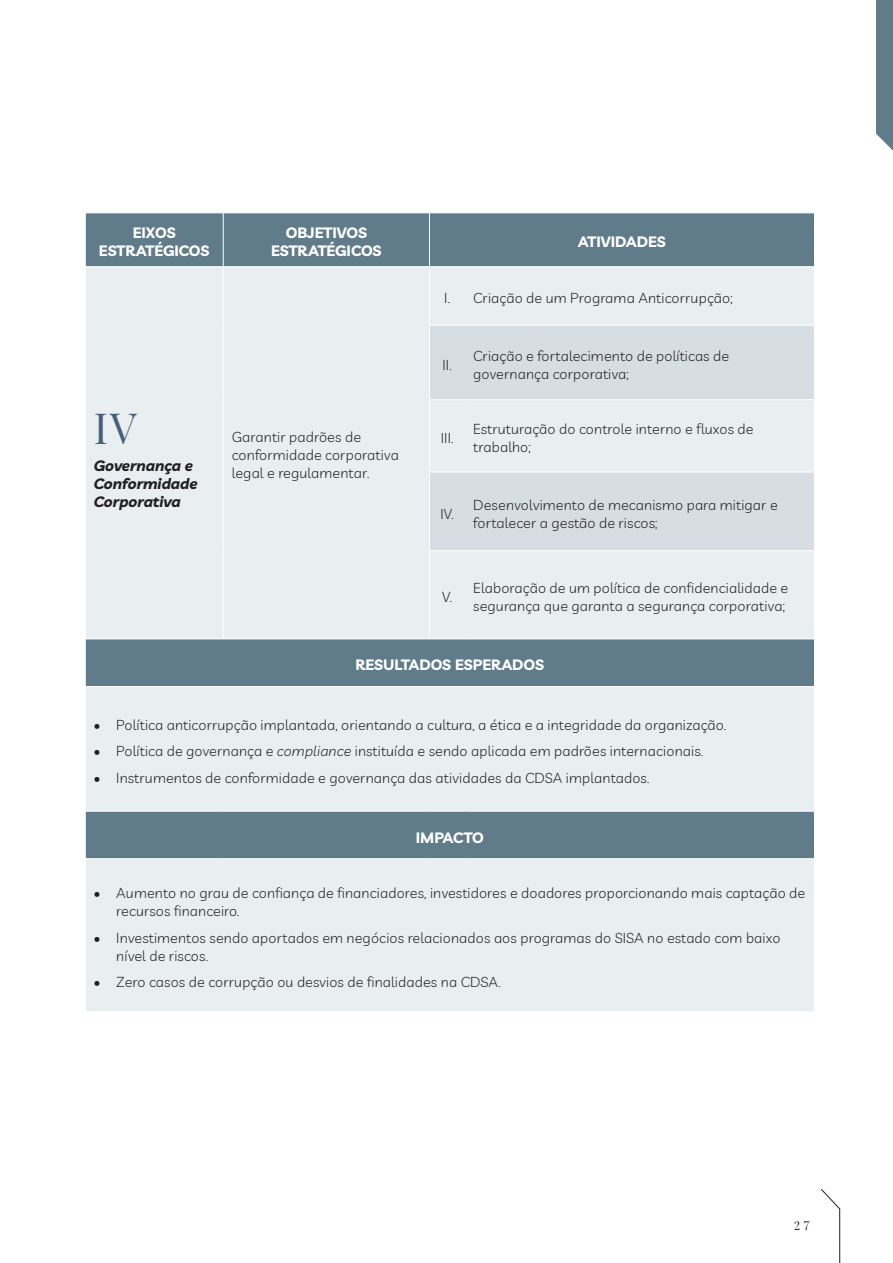
<style>
.page{position:relative;width:893px;height:1263px;background:#fff}
.page>*{position:absolute;margin:0;border:0;box-sizing:border-box;transform-origin:0 0}
.t1{font:42px "Playfair Display";color:#485e7c}
.t2{font:700 15px/18px "Livvic";color:#fff;text-align:center}
.t3{font:italic 700 15px/18px "Livvic";color:#231f20}
.t4{font:300 14.4px/18px "Livvic";letter-spacing:.01em;color:#231f20}
.t5{font:12px "Playfair Display";color:#231f20}
.s1{font-style:italic}
</style>
<div class="page">
<svg style="left:821px;top:1189px;width:19px;height:74px"></svg>
<div style="left:86px;top:214px;width:728px;height:52px;background:#607b89"></div>
<svg style="left:86px;top:267px;width:728px;height:744px;background:#d4dce1"></svg>
<svg style="left:430px;top:326px;width:384px;height:224px;background:#dce3e8"></svg>
<hr style="left:223px;top:213px;width:1px;height:53px;background:#fff">
<hr style="left:429px;top:213px;width:1px;height:53px;background:#fff">
<hr style="left:223px;top:267px;width:1px;height:58px;background:#fff">
<hr style="left:429px;top:267px;width:1px;height:58px;background:#fff">
<hr style="left:223px;top:325px;width:1px;height:75px;background:#fff">
<hr style="left:429px;top:325px;width:36px;height:1px;background:#fff">
<hr style="left:429px;top:326px;width:1px;height:73px;background:#fff">
<hr style="left:465px;top:325px;width:350px;height:1px;background:#fff">
<hr style="left:223px;top:400px;width:1px;height:72px;background:#fff">
<hr style="left:429px;top:399px;width:36px;height:1px;background:#fff">
<hr style="left:429px;top:400px;width:1px;height:72px;background:#fff">
<hr style="left:465px;top:399px;width:350px;height:1px;background:#fff">
<hr style="left:223px;top:472px;width:1px;height:79px;background:#fff">
<hr style="left:429px;top:472px;width:36px;height:1px;background:#fff">
<hr style="left:429px;top:472px;width:1px;height:78px;background:#fff">
<hr style="left:465px;top:472px;width:350px;height:1px;background:#fff">
<hr style="left:223px;top:551px;width:1px;height:88px;background:#fff">
<hr style="left:429px;top:550px;width:36px;height:1px;background:#fff">
<hr style="left:429px;top:551px;width:1px;height:88px;background:#fff">
<hr style="left:465px;top:550px;width:350px;height:1px;background:#fff">
<hr style="left:85px;top:639px;width:138px;height:1px;background:#fff">
<hr style="left:223px;top:639px;width:206px;height:1px;background:#fff">
<hr style="left:429px;top:639px;width:36px;height:1px;background:#fff">
<hr style="left:465px;top:639px;width:350px;height:1px;background:#fff">
<hr style="left:85px;top:686px;width:138px;height:1px;background:#fff">
<hr style="left:223px;top:686px;width:206px;height:1px;background:#fff">
<hr style="left:429px;top:686px;width:36px;height:1px;background:#fff">
<hr style="left:465px;top:686px;width:350px;height:1px;background:#fff">
<hr style="left:85px;top:811px;width:138px;height:1px;background:#fff">
<hr style="left:223px;top:811px;width:206px;height:1px;background:#fff">
<hr style="left:429px;top:811px;width:36px;height:1px;background:#fff">
<hr style="left:465px;top:811px;width:350px;height:1px;background:#fff">
<hr style="left:85px;top:858px;width:138px;height:1px;background:#fff">
<hr style="left:223px;top:858px;width:206px;height:1px;background:#fff">
<hr style="left:429px;top:858px;width:36px;height:1px;background:#fff">
<hr style="left:465px;top:858px;width:350px;height:1px;background:#fff">
<div style="left:876px;top:0;width:17px;height:151px;background:#607b89"></div>
<p class="t2" style="left:99px;top:223px;width:112px">EIXOS<br>ESTRATÉGICOS</p>
<p class="t2" style="left:271px;top:223px;width:112px">OBJETIVOS<br>ESTRATÉGICOS</p>
<p class="t2" style="left:578px;top:232px;width:89px">ATIVIDADES</p>
<p class="t4" style="left:444px;top:288px;width:7px">I.</p>
<p class="t4" style="left:473px;top:288px;width:261px">Criação de um Programa Anticorrupção;</p>
<p class="t1" style="left:94px;top:396px;width:44px">IV</p>
<p class="t3" style="left:94px;top:455px;width:105px">Governança e<br>Conformidade<br>Corporativa</p>
<p class="t4" style="left:232px;top:427px;width:169px">Garantir padrões de conformidade corporativa legal e regulamentar.</p>
<p class="t4" style="left:443px;top:355px;width:11px">II.</p>
<p class="t4" style="left:473px;top:346px;width:257px">Criação e fortalecimento de políticas de governança corporativa;</p>
<p class="t4" style="left:441px;top:428px;width:14px">III.</p>
<p class="t4" style="left:473px;top:419px;width:282px">Estruturação do controle interno e fluxos de trabalho;</p>
<p class="t4" style="left:440px;top:504px;width:15px">IV.</p>
<p class="t4" style="left:473px;top:495px;width:306px">Desenvolvimento de mecanismo para mitigar e fortalecer a gestão de riscos;</p>
<p class="t4" style="left:442px;top:587px;width:12px">V.</p>
<p class="t4" style="left:473px;top:578px;width:316px">Elaboração de um política de confidencialidade e segurança que garanta a segurança corporativa;</p>
<p class="t2" style="left:356px;top:654px;width:190px">RESULTADOS ESPERADOS</p>
<p class="t4" style="left:94px;top:715px;width:634px">• Política anticorrupção implantada, orientando a cultura, a ética e a integridade da organização.</p>
<p class="t4" style="left:94px;top:741px;width:611px">• Política de governança e <span class="s1">compliance</span> instituída e sendo aplicada em padrões internacionais.</p>
<p class="t4" style="left:94px;top:768px;width:557px">• Instrumentos de conformidade e governança das atividades da CDSA implantados.</p>
<p class="t2" style="left:416px;top:827px;width:70px">IMPACTO</p>
<p class="t4" style="left:116px;top:883px;width:690px;text-indent:-22px">• Aumento no grau de confiança de financiadores, investidores e doadores proporcionando mais captação de recursos financeiro.</p>
<p class="t4" style="left:116px;top:927px;width:666px;text-indent:-22px">• Investimentos sendo aportados em negócios relacionados aos programas do SISA no estado com baixo nível de riscos.</p>
<p class="t4" style="left:94px;top:972px;width:408px">• Zero casos de corrupção ou desvios de finalidades na CDSA.</p>
<p class="t5" style="left:794px;top:1216px;width:17px">2 7</p>
</div>
